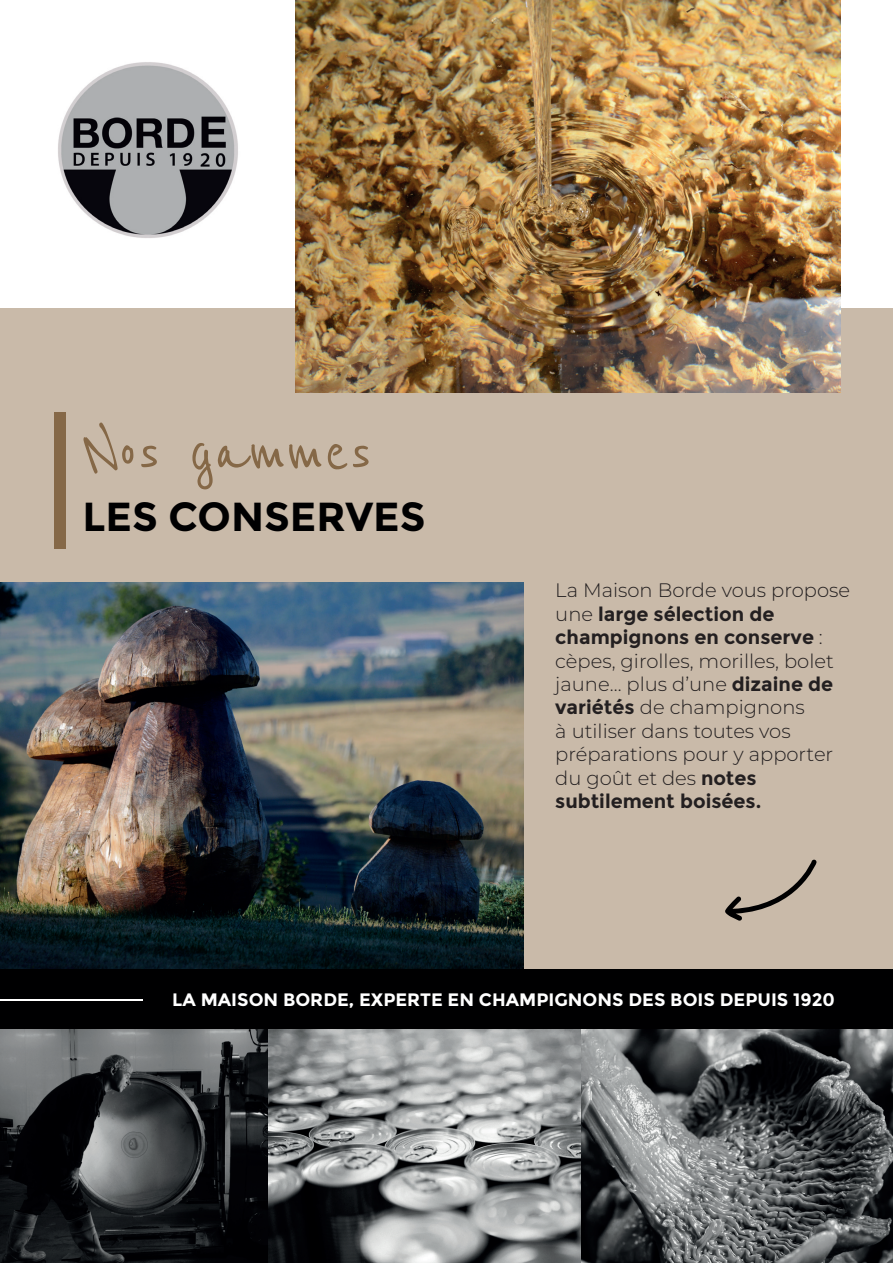
<style>
.page{position:relative;width:893px;height:1263px;background:#fff}
.page>*{position:absolute;margin:0;border:0;box-sizing:border-box;transform-origin:0 0}
.t1{font:72px "Reenie Beanie";color:#856847}
.t2{font:700 40.5px "Montserrat";color:#000001}
.t3{font:300 19.5px/23.4px "Montserrat";color:#231f20}
.t4{font:700 18px "Montserrat";color:#fff}
.s1{font-weight:700}
</style>
<div class="page">
<div style="left:0;top:308px;width:893px;height:703px;background:#c9baa9"></div>
<img style="left:0;top:583px;width:523px;height:386px">
<img style="left:296px;top:0;width:544px;height:392px">
<div style="left:54px;top:412px;width:11px;height:136px;background:#856847"></div>
<svg style="left:725px;top:859px;width:92px;height:62px"></svg>
<img style="left:58px;top:62px;width:180px;height:176px">
<img style="left:0;top:1029px;width:268px;height:234px">
<img style="left:268px;top:1029px;width:313px;height:234px">
<img style="left:581px;top:1029px;width:312px;height:234px">
<div style="left:0;top:969px;width:893px;height:60px;background:#000001"></div>
<hr style="left:0;top:999px;width:142px;height:2px;background:#fff">
<h1 class="t1" style="left:84px;top:411px;width:290px">Nos gammes</h1>
<h2 class="t2" style="left:83px;top:492px;width:345px">LES CONSERVES</h2>
<p class="t3" style="left:555px;top:578px;width:296px">La Maison Borde vous propose une <span class="s1">large sélection de champignons en conserve</span> : cèpes, girolles, morilles, bolet jaune… plus d’une <span class="s1">dizaine de variétés</span> de champignons<br>à utiliser dans toutes vos préparations pour y apporter du goût et des <span class="s1">notes subtilement boisées.</span></p>
<p class="t4" style="left:172px;top:989px;width:664px">LA MAISON BORDE, EXPERTE EN CHAMPIGNONS DES BOIS DEPUIS 1920</p>
</div>
